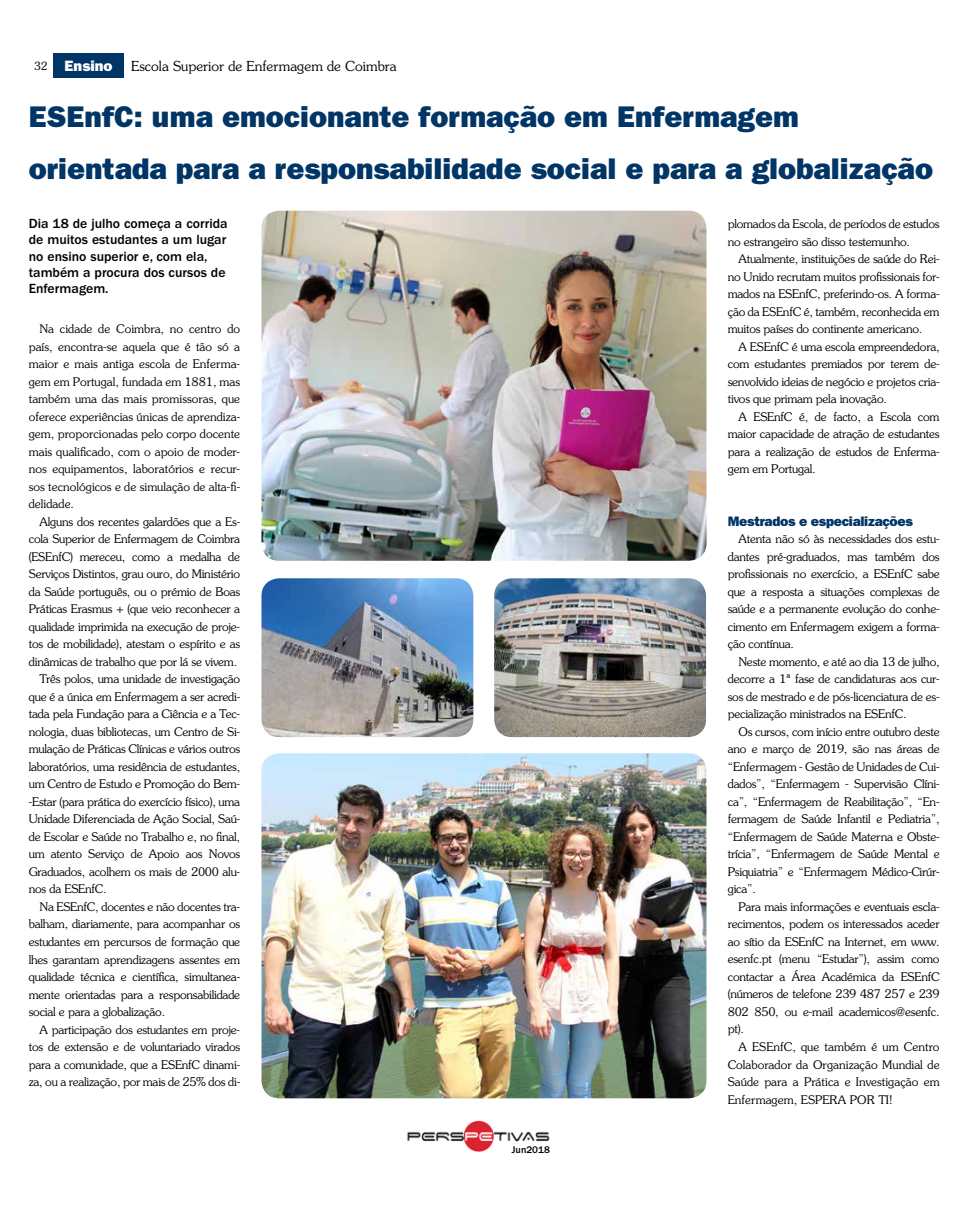
<style>
.page{position:relative;width:968px;height:1205px;background:#fff}
.page>*{position:absolute;margin:0;border:0;box-sizing:border-box;transform-origin:0 0}
.t1{font:30px/52.5px "ITC Franklin Gothic Std Hvy";color:#003566}
.t2{font:500 13.75px/16.2px "ITC Franklin Gothic Std";color:#000}
.t3{font:300 13.75px "Souvenir Std";color:#000}
.t4{font:13.75px "ITC Franklin Gothic Std Hvy";letter-spacing:-.02em;color:#003566}
.t5{font:300 11.88px/17.5px "Souvenir Std";letter-spacing:-.02em;color:#000;text-align:justify}
.t6{font:500 10px "ITC Franklin Gothic Std";color:#000}
.s1{font-size:11.25px}
.s2{font-family:"ITC Franklin Gothic Std Hvy";font-weight:400;font-size:15px;color:#fff}
</style>
<div class="page">
<div style="left:53px;top:53px;width:71px;height:25px;background:#003566"></div>
<img style="left:407px;top:1121px;width:143px;height:31px">
<img style="left:261px;top:753px;width:445px;height:345px">
<img style="left:261px;top:211px;width:445px;height:350px">
<img style="left:261px;top:578px;width:212px;height:159px">
<img style="left:494px;top:578px;width:212px;height:159px">
<p class="t3" style="left:34px;top:58px;width:364px"><span class="s1">32</span> <span class="s2">Ensino</span> Escola Superior de Enfermagem de Coimbra</p>
<h1 class="t1" style="left:29px;top:90px;width:905px">ESEnfC: uma emocionante formação em Enfermagem orientada para a responsabilidade social e para a globalização</h1>
<p class="t2" style="left:29px;top:216px;width:200px">Dia 18 de julho começa a corrida de muitos estudantes a um lugar no ensino superior e, com ela, também a procura dos cursos de<br>Enfermagem.</p>
<p class="t5" style="left:29px;top:320px;width:213px;text-indent:11px">Na cidade de Coimbra, no centro do país, encontra-se aquela que é tão só a maior e mais antiga escola de Enferma&shy;gem em Portugal, fundada em 1881, mas também uma das mais promissoras, que oferece experiências únicas de aprendiza&shy;gem, proporcionadas pelo corpo docente mais qualificado, com o apoio de moder&shy;nos equipamentos, laboratórios e recur&shy;sos tecnológicos e de simulação de alta-fi&shy;delidade.</p>
<p class="t5" style="left:39px;top:513px;width:202px">Alguns dos recentes galardões que a Es-</p>
<p class="t5" style="left:29px;top:530px;width:213px">cola Superior de Enfermagem de Coimbra</p>
<p class="t5" style="left:29px;top:548px;width:213px">(ESEnfC) mereceu, como a medalha de</p>
<p class="t5" style="left:29px;top:565px;width:213px">Serviços Distintos, grau ouro, do Ministério</p>
<p class="t5" style="left:29px;top:583px;width:213px">da Saúde português, ou o prémio de Boas</p>
<p class="t5" style="left:29px;top:600px;width:213px">Práticas Erasmus + (que veio reconhecer a</p>
<p class="t5" style="left:29px;top:618px;width:213px">qualidade imprimida na execução de proje-</p>
<p class="t5" style="left:29px;top:635px;width:213px">tos de mobilidade), atestam o espírito e as</p>
<p class="t5" style="left:29px;top:653px;width:210px">dinâmicas de trabalho que por lá se vivem.</p>
<p class="t5" style="left:39px;top:670px;width:202px">Três polos, uma unidade de investigação</p>
<p class="t5" style="left:29px;top:688px;width:213px">que é a única em Enfermagem a ser acredi-</p>
<p class="t5" style="left:29px;top:705px;width:213px">tada pela Fundação para a Ciência e a Tec-</p>
<p class="t5" style="left:29px;top:723px;width:213px">nologia, duas bibliotecas, um Centro de Si-</p>
<p class="t5" style="left:29px;top:740px;width:213px">mulação de Práticas Clínicas e vários outros</p>
<p class="t5" style="left:29px;top:758px;width:213px">laboratórios, uma residência de estudantes,</p>
<p class="t5" style="left:29px;top:775px;width:213px">um Centro de Estudo e Promoção do Bem-</p>
<p class="t5" style="left:29px;top:793px;width:213px">-Estar (para prática do exercício físico), uma</p>
<p class="t5" style="left:29px;top:810px;width:213px">Unidade Diferenciada de Ação Social, Saú-</p>
<p class="t5" style="left:29px;top:828px;width:213px">de Escolar e Saúde no Trabalho e, no final,</p>
<p class="t5" style="left:29px;top:845px;width:213px">um atento Serviço de Apoio aos Novos</p>
<p class="t5" style="left:29px;top:863px;width:213px">Graduados, acolhem os mais de 2000 alu-</p>
<p class="t5" style="left:29px;top:880px;width:79px">nos da ESEnfC.</p>
<p class="t5" style="left:39px;top:898px;width:202px">Na ESEnfC, docentes e não docentes tra-</p>
<p class="t5" style="left:29px;top:915px;width:213px">balham, diariamente, para acompanhar os</p>
<p class="t5" style="left:29px;top:933px;width:213px">estudantes em percursos de formação que</p>
<p class="t5" style="left:29px;top:950px;width:213px">lhes garantam aprendizagens assentes em</p>
<p class="t5" style="left:29px;top:968px;width:213px">qualidade técnica e científica, simultanea-</p>
<p class="t5" style="left:29px;top:985px;width:213px">mente orientadas para a responsabilidade</p>
<p class="t5" style="left:29px;top:1003px;width:138px">social e para a globalização.</p>
<p class="t5" style="left:39px;top:1020px;width:202px">A participação dos estudantes em proje-</p>
<p class="t5" style="left:29px;top:1038px;width:213px">tos de extensão e de voluntariado virados</p>
<p class="t5" style="left:29px;top:1055px;width:213px">para a comunidade, que a ESEnfC dinami-</p>
<p class="t5" style="left:29px;top:1073px;width:213px">za, ou a realização, por mais de 25% dos di-</p>
<p class="t6" style="left:512px;top:1144px;width:39px">Jun2018</p>
<p class="t5" style="left:727px;top:215px;width:213px">plomados da Escola, de períodos de estudos no estrangeiro são disso testemunho.</p>
<p class="t5" style="left:727px;top:250px;width:213px;text-indent:11px">Atualmente, instituições de saúde do Rei&shy;no Unido recrutam muitos profissionais for&shy;mados na ESEnfC, preferindo-os. A forma&shy;ção da ESEnfC é, também, reconhecida em muitos países do continente americano.</p>
<p class="t5" style="left:727px;top:338px;width:213px;text-indent:11px">A ESEnfC é uma escola empreendedora, com estudantes premiados por terem de&shy;senvolvido ideias de negócio e projetos cria&shy;tivos que primam pela inovação.</p>
<p class="t5" style="left:727px;top:408px;width:213px;text-indent:11px">A ESEnfC é, de facto, a Escola com maior capacidade de atração de estudantes para a realização de estudos de Enferma&shy;gem em Portugal.</p>
<p class="t4" style="left:727px;top:512px;width:187px">Mestrados e especializações</p>
<p class="t5" style="left:727px;top:530px;width:213px;text-indent:11px">Atenta não só às necessidades dos estu&shy;dantes pré-graduados, mas também dos profissionais no exercício, a ESEnfC sabe que a resposta a situações complexas de saúde e a permanente evolução do conhe&shy;cimento em Enfermagem exigem a forma&shy;ção contínua.</p>
<p class="t5" style="left:727px;top:653px;width:213px;text-indent:11px">Neste momento, e até ao dia 13 de julho, decorre a 1ª fase de candidaturas aos cur&shy;sos de mestrado e de pós-licenciatura de es&shy;pecialização ministrados na ESEnfC.</p>
<p class="t5" style="left:727px;top:723px;width:213px;text-indent:11px">Os cursos, com início entre outubro deste ano e março de 2019, são nas áreas de “Enfermagem - Gestão de Unidades de Cui&shy;dados”, “Enfermagem - Supervisão Clíni&shy;ca”, “Enfermagem de Reabilitação”, “En&shy;fermagem de Saúde Infantil e Pediatria”, “Enfermagem de Saúde Materna e Obste&shy;trícia”, “Enfermagem de Saúde Mental e Psiquiatria” e “Enfermagem Médico-Cirúr&shy;gica”.</p>
<p class="t5" style="left:727px;top:898px;width:213px;text-indent:11px">Para mais informações e eventuais escla&shy;recimentos, podem os interessados aceder ao sítio da ESEnfC na Internet, em www. esenfc.pt (menu “Estudar”), assim como contactar a Área Académica da ESEnfC (números de telefone 239 487 257 e 239<br>802 850, ou e-mail academicos@esenfc. pt).</p>
<p class="t5" style="left:727px;top:1038px;width:213px;text-indent:11px">A ESEnfC, que também é um Centro Colaborador da Organização Mundial de Saúde para a Prática e Investigação em Enfermagem, ESPERA POR TI!</p>
</div>
